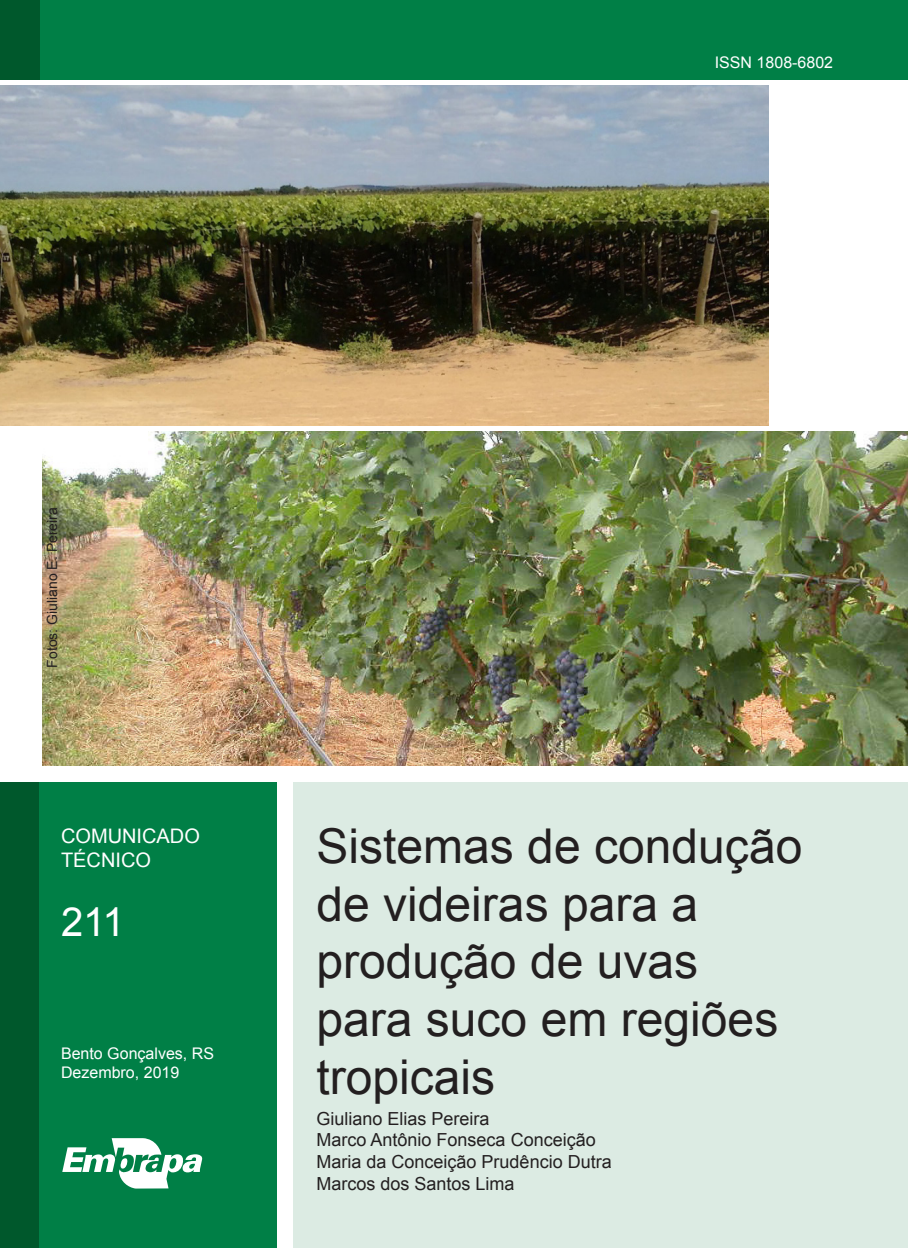
<style>
.page{position:relative;width:908px;height:1248px;background:#fff}
.page>*{position:absolute;margin:0;border:0;box-sizing:border-box;transform-origin:0 0}
.t1{font:48px/57.6px "Arial";color:#231f20}
.NUMERO_PUBLICACAO{font:40px "Arial";color:#fff}
.COMUNICADO_TECNICO{font:20px/24px "Arial";color:#fff}
.AUTOR_CAPA{font:18px "Arial";color:#231f20}
.CIDADE_-_MES_-_ESTAD{font:16px "Arial";color:#fff}
.NUMERO_ISSN{font:16px "Arial";color:#fff}
.CREDITO_FOTO{font:14px "Arial";color:#231f20}
</style>
<div class="page">
<img style="left:42px;top:431px;width:865px;height:334px">
<div style="left:0;top:0;width:907px;height:79px;background:#007f46"></div>
<div style="left:0;top:0;width:40px;height:79px;background:#00582c"></div>
<div style="left:0;top:782px;width:276px;height:465px;background:#007f46"></div>
<div style="left:293px;top:782px;width:614px;height:465px;background:#dcebe3"></div>
<div style="left:0;top:782px;width:38px;height:465px;background:#00582c"></div>
<svg style="left:62px;top:1138px;width:141px;height:50px"></svg>
<img style="left:0;top:85px;width:768px;height:340px">
<p class="NUMERO_ISSN" style="left:714px;top:52px;width:120px">ISSN 1808-6802</p>
<p class="CREDITO_FOTO" style="left:43px;top:667px;width:162px;rotate:-90deg">Fotos: Giuliano E. Pereira</p>
<p class="COMUNICADO_TECNICO" style="left:61px;top:823px;width:140px">COMUNICADO<br>TÉCNICO</p>
<p class="NUMERO_PUBLICACAO" style="left:61px;top:895px;width:65px">211</p>
<p class="CIDADE_-_MES_-_ESTAD" style="left:61px;top:1042px;width:154px">Bento Gonçalves, RS</p>
<p class="CIDADE_-_MES_-_ESTAD" style="left:61px;top:1061px;width:120px">Dezembro, 2019</p>
<p class="t1" style="left:316px;top:817px;width:487px">Sistemas de condução de videiras para a produção de uvas para suco em regiões tropicais</p>
<p class="AUTOR_CAPA" style="left:316px;top:1106px;width:175px">Giuliano Elias Pereira</p>
<p class="AUTOR_CAPA" style="left:316px;top:1128px;width:281px">Marco Antônio Fonseca Conceição</p>
<p class="AUTOR_CAPA" style="left:316px;top:1149px;width:297px">Maria da Conceição Prudêncio Dutra</p>
<p class="AUTOR_CAPA" style="left:316px;top:1171px;width:200px">Marcos dos Santos Lima</p>
</div>
